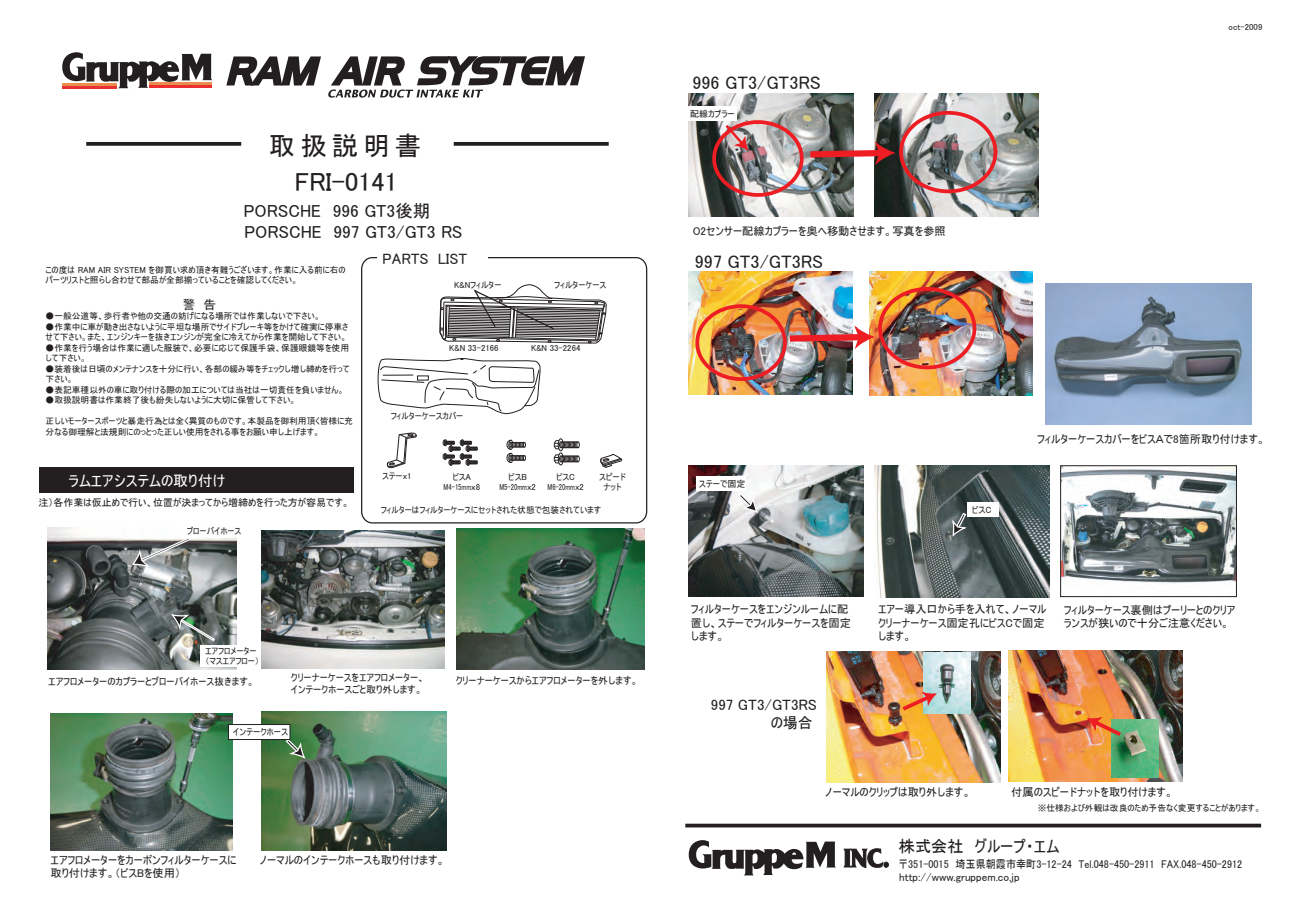
<style>
.page{position:relative;width:1290px;height:908px;background:#fff}
.page>*{position:absolute;margin:0;border:0;box-sizing:border-box;transform-origin:0 0}
.t1{font:26.25px "MS UI Gothic";color:#231f20}
.t2{font:18.12px "MS UI Gothic";color:#231f20}
.t3{font:17.5px/21.2px "MS UI Gothic";color:#231f20}
.t4{font:16.25px "MS UI Gothic";color:#231f20}
.t5{font:15px "MS UI Gothic";color:#231f20}
.t6{font:15px "MS UI Gothic";color:#fff}
.t7{font:12.5px "MS UI Gothic";color:#231f20}
.t8{font:11.25px/13.5px "MS UI Gothic";color:#231f20}
.t9{font:11.25px/12.9px "MS UI Gothic";color:#231f20;scale:.9 1}
.t10{font:10px/12px "MS UI Gothic";color:#231f20}
.t11{font:9px "MS UI Gothic";color:#231f20}
.t12{font:8.75px/10.5px "MS UI Gothic";color:#231f20}
</style>
<div class="page">
<img style="left:874px;top:93px;width:164px;height:123px">
<img style="left:689px;top:94px;width:164px;height:123px">
<img style="left:50px;top:714px;width:182px;height:136px">
<img style="left:261px;top:711px;width:186px;height:139px">
<img style="left:689px;top:465px;width:175px;height:131px">
<img style="left:875px;top:466px;width:175px;height:131px">
<img style="left:1062px;top:467px;width:173px;height:116px">
<svg style="left:506px;top:439px;width:20px;height:24px"></svg>
<svg style="left:442px;top:439px;width:36px;height:27px"></svg>
<div style="left:361px;top:257px;width:286px;height:266px;border:1px solid #231f20;border-radius:11px"></div>
<div style="left:377px;top:252px;width:111px;height:16px;background:#fff"></div>
<div style="left:40px;top:467px;width:314px;height:25px;background:#231f20"></div>
<svg style="left:86px;top:142px;width:155px;height:4px"></svg>
<svg style="left:454px;top:142px;width:155px;height:4px"></svg>
<svg style="left:737px;top:492px;width:22px;height:21px"></svg>
<div style="left:696px;top:476px;width:50px;height:15px;background:#fff"></div>
<div style="left:687px;top:106px;width:50px;height:15px;background:#fff"></div>
<svg style="left:285px;top:737px;width:21px;height:22px"></svg>
<div style="left:228px;top:724px;width:62px;height:15px;background:#fff;border:1px solid #231f20"></div>
<svg style="left:951px;top:512px;width:19px;height:25px"></svg>
<div style="left:967px;top:502px;width:31px;height:15px;background:#fff"></div>
<img style="left:457px;top:529px;width:188px;height:141px">
<img style="left:47px;top:527px;width:190px;height:142px">
<img style="left:261px;top:530px;width:184px;height:138px">
<svg style="left:377px;top:358px;width:164px;height:56px"></svg>
<svg style="left:387px;top:432px;width:30px;height:36px"></svg>
<svg style="left:439px;top:284px;width:168px;height:59px"></svg>
<div style="left:558px;top:438px;width:6px;height:13px;border:1px solid #231f20;border-radius:50%"></div>
<div style="left:558px;top:452px;width:6px;height:13px;border:1px solid #231f20;border-radius:50%"></div>
<svg style="left:553px;top:440px;width:27px;height:23px"></svg>
<svg style="left:131px;top:536px;width:61px;height:33px;background:#929493"></svg>
<svg style="left:171px;top:613px;width:45px;height:29px"></svg>
<img style="left:1046px;top:283px;width:206px;height:141px">
<div style="left:1060px;top:465px;width:177px;height:132px;border:1px solid #231f20"></div>
<hr style="left:62px;top:86px;width:55px;height:3px;background:#ea312f">
<svg style="left:62px;top:52px;width:150px;height:36px"></svg>
<svg style="left:843px;top:848px;width:46px;height:20px"></svg>
<svg style="left:689px;top:840px;width:147px;height:35px"></svg>
<svg style="left:685px;top:823px;width:576px;height:4px;background:#484546"></svg>
<svg style="left:226px;top:56px;width:95px;height:29px"></svg>
<svg style="left:328px;top:56px;width:257px;height:42px"></svg>
<img style="left:826px;top:651px;width:174px;height:131px">
<img style="left:924px;top:652px;width:47px;height:61px">
<img style="left:1009px;top:650px;width:174px;height:131px">
<img style="left:1111px;top:719px;width:48px;height:58px">
<svg style="left:898px;top:690px;width:39px;height:24px"></svg>
<svg style="left:1086px;top:715px;width:39px;height:24px"></svg>
<img style="left:689px;top:271px;width:164px;height:123px">
<img style="left:869px;top:272px;width:164px;height:123px">
<div style="left:695px;top:304px;width:92px;height:77px;border:4px solid #ee1d23;border-radius:50%"></div>
<div style="left:878px;top:287px;width:98px;height:82px;border:4px solid #ee1d23;border-radius:50%"></div>
<img style="left:783px;top:323px;width:92px;height:28px">
<div style="left:712px;top:120px;width:92px;height:77px;border:4px solid #ee1d23;border-radius:50%"></div>
<div style="left:899px;top:111px;width:98px;height:82px;border:4px solid #ee1d23;border-radius:50%"></div>
<svg style="left:804px;top:139px;width:91px;height:28px"></svg>
<div style="left:200px;top:645px;width:61px;height:21px;background:#fff"></div>
<svg style="left:723px;top:122px;width:26px;height:29px"></svg>
<svg style="left:600px;top:454px;width:22px;height:14px"></svg>
<h1 class="t1" style="left:269px;top:132px;width:154px">取扱説明書</h1>
<h1 class="t1" style="left:295px;top:169px;width:104px">FRI-0141</h1>
<h3 class="t3" style="left:244px;top:200px;width:220px">PORSCHE　996 GT3後期<br>PORSCHE　997 GT3/GT3 RS</h3>
<h3 class="t5" style="left:383px;top:251px;width:86px">PARTS LIST</h3>
<p class="t12" style="left:46px;top:264px;width:302px">この度は RAM AIR SYSTEM を御買い求め頂き有難うございます。作業に入る前に右のパーツリストと照らし合わせて部品が全部揃っていることを確認してください。</p>
<h3 class="t7" style="left:183px;top:298px;width:35px">警　告</h3>
<p class="t12" style="left:46px;top:311px;width:277px">●一般公道等、歩行者や他の交通の妨げになる場所では作業しないで下さい。</p>
<p class="t12" style="left:46px;top:321px;width:304px">●作業中に車が動き出さないように平坦な場所でサイドブレーキ等をかけて確実に停車させて下さい。また、エンジンキーを抜きエンジンが完全に冷えてから作業を開始して下さい。</p>
<p class="t12" style="left:46px;top:342px;width:305px">●作業を行う場合は作業に適した服装で、必要に応じて保護手袋、保護眼鏡等を使用して下さい。</p>
<p class="t12" style="left:46px;top:363px;width:306px">●装着後は日頃のメンテナンスを十分に行い、各部の緩み等をチェックし増し締めを行って下さい。</p>
<p class="t12" style="left:46px;top:384px;width:300px">●表記車種以外の車に取り付ける際の加工については当社は一切責任を負いません。</p>
<p class="t12" style="left:46px;top:395px;width:252px">●取扱説明書は作業終了後も紛失しないように大切に保管して下さい。</p>
<p class="t12" style="left:46px;top:416px;width:309px">正しいモータースポーツと暴走行為とは全く異質のものです。本製品を御利用頂く皆様に充分なる御理解と法規則にのっとった正しい使用をされる事をお願い申し上げます。</p>
<h3 class="t6" style="left:68px;top:473px;width:158px">ラムエアシステムの取り付け</h3>
<p class="t10" style="left:38px;top:496px;width:313px">注）各作業は仮止めで行い、位置が決まってから増締めを行った方が容易です。</p>
<p class="t12" style="left:454px;top:279px;width:49px">K&amp;Nフィルター</p>
<p class="t12" style="left:554px;top:279px;width:53px">フィルターケース</p>
<p class="t12" style="left:449px;top:342px;width:51px">K&amp;N 33-2166</p>
<p class="t12" style="left:531px;top:342px;width:51px">K&amp;N 33-2264</p>
<p class="t12" style="left:391px;top:410px;width:74px">フィルターケースカバー</p>
<p class="t12" style="left:382px;top:470px;width:31px">ステーｘ1</p>
<p class="t12" style="left:444px;top:471px;width:38px;text-align:center">ビスA<br>M4-15mmｘ8</p>
<p class="t12" style="left:547px;top:471px;width:38px;text-align:center">ビスC<br>M6-20mmｘ2</p>
<p class="t12" style="left:599px;top:471px;width:28px;text-align:center">スピードナット</p>
<p class="t12" style="left:499px;top:471px;width:38px;text-align:center">ビスB<br>M5-20mmｘ2</p>
<p class="t12" style="left:381px;top:504px;width:222px">フィルターはフィルターケースにセットされた状態で包装されています</p>
<p class="t12" style="left:187px;top:525px;width:56px">ブローバイホース</p>
<p class="t12" style="left:205px;top:645px;width:56px">エアフロメーター（マスエアフロー）</p>
<p class="t10" style="left:291px;top:671px;width:136px">クリーナーケースをエアフロメーター、インテークホースごと取り外します。</p>
<p class="t10" style="left:48px;top:675px;width:208px">エアフロメーターのカプラーとブローバイホース抜きます。</p>
<p class="t10" style="left:456px;top:674px;width:184px">クリーナーケースからエアフロメーターを外します。</p>
<p class="t11" style="left:233px;top:727px;width:57px">インテークホース</p>
<p class="t8" style="left:51px;top:852px;width:187px">エアフロメーターをカーボンフィルターケースに取り付けます。（ビスBを使用）</p>
<p class="t8" style="left:260px;top:853px;width:187px">ノーマルのインテークホースも取り付けます。</p>
<h2 class="t2" style="left:692px;top:74px;width:130px">996 GT3/GT3RS</h2>
<p class="t11" style="left:690px;top:109px;width:46px">配線カプラー</p>
<p class="t8" style="left:693px;top:224px;width:255px">O2センサー配線カプラーを奥へ移動させます。写真を参照</p>
<h2 class="t2" style="left:695px;top:252px;width:130px">997 GT3/GT3RS</h2>
<p class="t12" style="left:1229px;top:22px;width:35px">oct-2009</p>
<p class="t11" style="left:699px;top:479px;width:48px">ステーで固定</p>
<p class="t11" style="left:972px;top:505px;width:21px">ビスC</p>
<p class="t8" style="left:1037px;top:432px;width:230px">フィルターケースカバーをビスＡで8箇所取り付けます。</p>
<p class="t8" style="left:691px;top:602px;width:162px">フィルターケースをエンジンルームに配置し、ステーでフィルターケースを固定します。</p>
<p class="t8" style="left:878px;top:602px;width:170px">エアー導入口から手を入れて、ノーマルクリーナーケース固定孔にビスCで固定します。</p>
<p class="t8" style="left:1064px;top:603px;width:173px">フィルターケース裏側はプーリーとのクリアランスが狭いので十分ご注意ください。</p>
<h3 class="t5" style="left:711px;top:697px;width:108px">997 GT3/GT3RS</h3>
<p class="t8" style="left:825px;top:784px;width:147px">ノーマルのクリップは取り外します。</p>
<p class="t8" style="left:1011px;top:784px;width:164px">付属のスピードナットを取り付けます。</p>
<p class="t12" style="left:1038px;top:802px;width:225px">※仕様および外観は改良のため予告なく変更することがあります。</p>
<h3 class="t4" style="left:899px;top:838px;width:162px">株式会社　グループ・エム</h3>
<p class="t9" style="left:898px;top:857px;width:384px">〒351-0015　埼玉県朝霞市幸町3-12-24　Tel.048-450-2911　FAX.048-450-2912 http://www.gruppem.co.jp</p>
</div>
